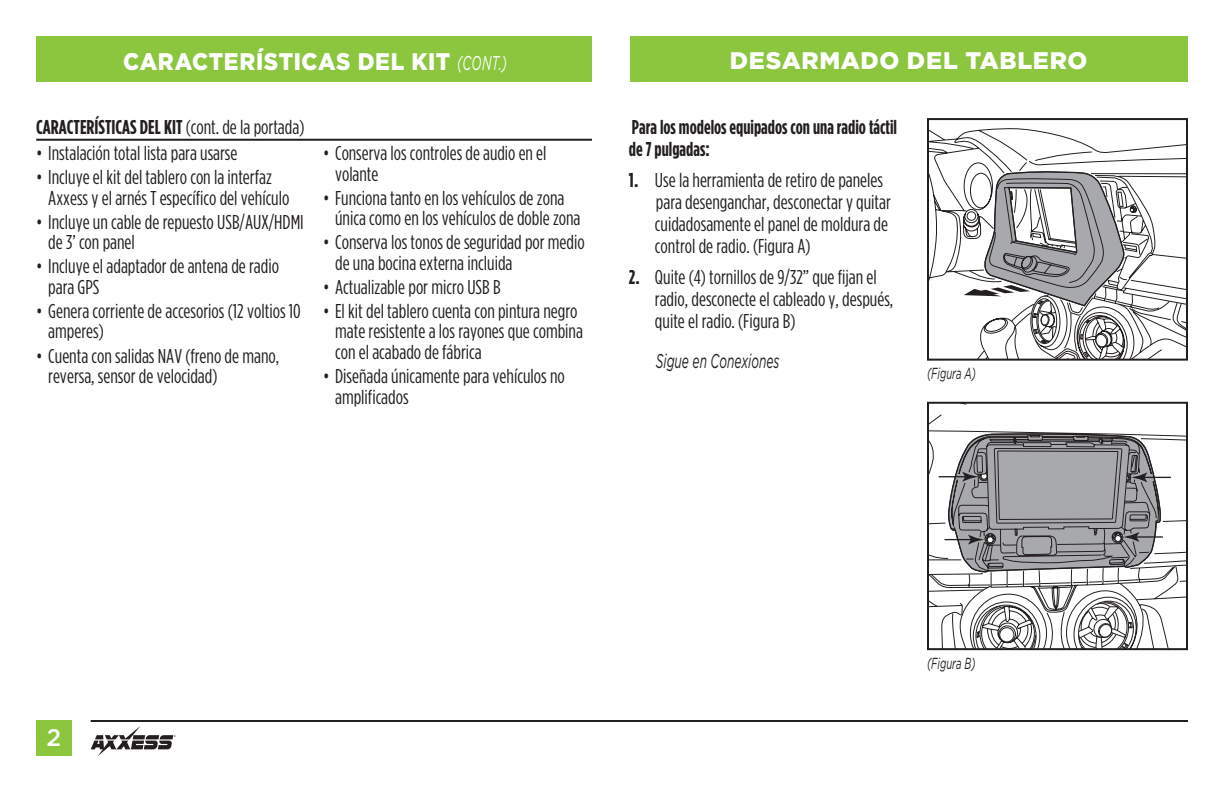
<style>
.page{position:relative;width:1224px;height:792px;background:#fff}
.page>*{position:absolute;margin:0;border:0;box-sizing:border-box;transform-origin:0 0}
.t1{font:900 24px "Gotham";letter-spacing:.025em;color:#fff;scale:.92 1}
.t2{font:900 24px "Gotham";letter-spacing:.025em;color:#fff}
.t3{font:500 24px "Gotham";color:#fff}
.t4{font:20px/20.4px "Gotham Condensed";color:#231f20}
.t5{font:700 20px/22px "Gotham Condensed";color:#231f20;scale:.94 1}
.t6{font:700 20px "Gotham Condensed";color:#231f20}
.t7{font:italic 20px "Gotham";color:#231f20;scale:.6 1}
.t8{font:italic 16px "Gotham";color:#231f20;scale:.6 1}
.s1{font-weight:400;font-style:italic;font-size:20px}
.s2{font-weight:400}
.s3{font-weight:700}
</style>
<div class="page">
<div style="left:36px;top:36px;width:1152px;height:45px;background:#8bc63e"></div>
<div style="left:36px;top:720px;width:36px;height:36px;background:#8bc63e"></div>
<hr style="left:91px;top:720px;width:1097px;height:2px;background:#231f20">
<svg style="left:91px;top:726px;width:85px;height:30px"></svg>
<hr style="left:36px;top:139px;width:556px;height:2px;background:#231f20">
<div style="left:592px;top:30px;width:37px;height:58px;background:#fff"></div>
<svg style="left:930px;top:128px;width:255px;height:151px"></svg>
<svg style="left:957px;top:170px;width:228px;height:188px"></svg>
<div style="left:927px;top:118px;width:261px;height:243px;border:2px solid #231f20"></div>
<svg style="left:930px;top:435px;width:245px;height:212px"></svg>
<svg style="left:930px;top:414px;width:241px;height:160px"></svg>
<div style="left:927px;top:402px;width:261px;height:248px;border:2px solid #231f20"></div>
<p class="t1" style="left:123px;top:48px;width:419px">CARACTERÍSTICAS DEL KIT <span class="s1">(CONT.)</span></p>
<p class="t2" style="left:730px;top:46px;width:359px">DESARMADO DEL TABLERO</p>
<p class="t6" style="left:36px;top:116px;width:270px">CARACTERÍSTICAS DEL KIT <span class="s2">(cont. de la portada)</span></p>
<p class="t4" style="left:36px;top:143px;width:203px">• Instalación total lista para usarse</p>
<p class="t4" style="left:48px;top:167px;width:243px;text-indent:-12px">• Incluye el kit del tablero con la interfaz<br>Axxess y el arnés T específico del vehículo</p>
<p class="t4" style="left:48px;top:211px;width:257px;text-indent:-12px">• Incluye un cable de repuesto USB/AUX/HDMI de 3’ con panel</p>
<p class="t4" style="left:48px;top:256px;width:232px;text-indent:-12px">• Incluye el adaptador de antena de radio para GPS</p>
<p class="t4" style="left:48px;top:300px;width:254px;text-indent:-12px">• Genera corriente de accesorios (12 voltios 10 amperes)</p>
<p class="t4" style="left:48px;top:345px;width:232px;text-indent:-12px">• Cuenta con salidas NAV (freno de mano, reversa, sensor de velocidad)</p>
<p class="t4" style="left:335px;top:143px;width:213px;text-indent:-12px">• Conserva los controles de audio en el volante</p>
<p class="t4" style="left:335px;top:187px;width:247px;text-indent:-12px">• Funciona tanto en los vehículos de zona única como en los vehículos de doble zona</p>
<p class="t4" style="left:335px;top:232px;width:251px;text-indent:-12px">• Conserva los tonos de seguridad por medio de una bocina externa incluida</p>
<p class="t4" style="left:323px;top:276px;width:179px">• Actualizable por micro USB B</p>
<p class="t4" style="left:335px;top:300px;width:249px;text-indent:-12px">• El kit del tablero cuenta con pintura negro mate resistente a los rayones que combina con el acabado de fábrica</p>
<p class="t4" style="left:335px;top:366px;width:231px;text-indent:-12px">• Diseñada únicamente para vehículos no amplificados</p>
<p class="t5" style="left:629px;top:116px;width:287px">Para los modelos equipados con una radio táctil de 7 pulgadas:</p>
<p class="t4" style="left:655px;top:169px;width:237px;line-height:22px;text-indent:-26px"><span class="s3">1.</span> Use la herramienta de retiro de paneles para desenganchar, desconectar y quitar cuidadosamente el panel de moldura de control de radio. (Figura A)</p>
<p class="t4" style="left:655px;top:266px;width:240px;line-height:22px;text-indent:-26px"><span class="s3">2.</span> Quite (4) tornillos de 9/32” que fijan el radio, desconecte el cableado y, después, quite el radio. (Figura B)</p>
<p class="t7" style="left:656px;top:350px;width:208px">Sigue en Conexiones</p>
<p class="t8" style="left:927px;top:365px;width:83px">(Figura A)</p>
<p class="t3" style="left:47px;top:723px;width:16px">2</p>
<p class="t8" style="left:927px;top:655px;width:82px">(Figura B)</p>
</div>
